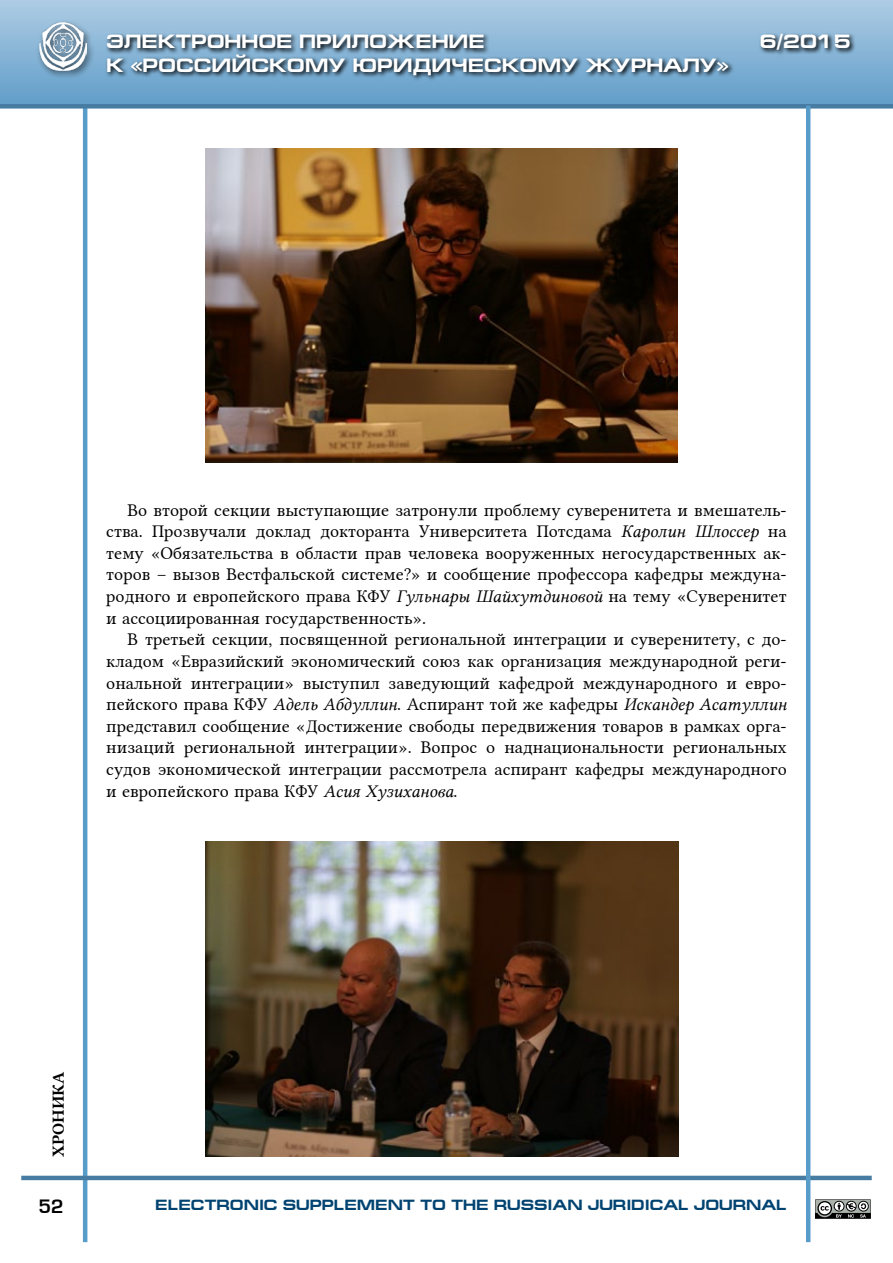
<style>
.page{position:relative;width:893px;height:1263px;background:#fff}
.page>*{position:absolute;margin:0;border:0;box-sizing:border-box;transform-origin:0 0}
.t1{font:700 19.5px "Europe Ext";color:#fff}
.t2{font:18px/21.6px "Lin Libertine";color:#000;text-align:justify}
.t3{font:18px "Europe Demi Normal";color:#000}
.t4{font:16.5px "Lin Libertine B";color:#000}
.t5{font:700 15px "Europe Ext";color:#004371}
.s1{font-family:"Lin Libertine I"}
</style>
<div class="page">
<div style="left:0;top:0;width:893px;height:106px;background:linear-gradient(to bottom,#aecce4,#619dc9)"></div>
<hr style="left:83px;top:106px;width:4px;height:1136px;background:#589cca">
<hr style="left:21px;top:1176px;width:851px;height:4px;background:#467ba2">
<div style="left:0;top:104px;width:893px;height:5px;background:#467ba2"></div>
<div style="left:35px;top:19px;width:60px;height:60px;background:#000;opacity:.63"></div>
<img style="left:39px;top:23px;width:48px;height:47px">
<svg style="left:105px;top:31px;width:751px;height:50px;background:#6b90ab"></svg>
<hr style="left:806px;top:106px;width:4px;height:1136px;background:#589cca">
<svg style="left:815px;top:1199px;width:56px;height:20px"></svg>
<img style="left:206px;top:149px;width:471px;height:314px">
<img style="left:205px;top:842px;width:473px;height:315px">
<p class="t1" style="left:106px;top:31px;width:380px">ЭЛЕКТРОННОЕ ПРИЛОЖЕНИЕ</p>
<p class="t1" style="left:760px;top:31px;width:92px">6/2015</p>
<p class="t1" style="left:106px;top:54px;width:624px">К «РОССИЙСКОМУ ЮРИДИЧЕСКОМУ ЖУРНАЛУ»</p>
<p class="t2" style="left:106px;top:497px;width:682px;text-indent:21px">Во второй секции выступающие затронули проблему суверенитета и вмешатель&shy;ства. Прозвучали доклад докторанта Университета Потсдама <span class="s1">Каролин Шлоссер</span> на тему «Обязательства в области прав человека вооруженных негосударственных ак&shy;торов – вызов Вестфальской системе?» и сообщение профессора кафедры междуна&shy;родного и европейского права КФУ <span class="s1">Гульнары Шайхутдиновой</span> на тему «Суверенитет и ассоциированная государственность».</p>
<p class="t2" style="left:106px;top:627px;width:682px;text-indent:21px">В третьей секции, посвященной региональной интеграции и суверенитету, с до&shy;кладом «Евразийский экономический союз как организация международной реги&shy;ональной интеграции» выступил заведующий кафедрой международного и евро&shy;пейского права КФУ <span class="s1">Адель Абдуллин</span>. Аспирант той же кафедры <span class="s1">Искандер Асатуллин </span>представил сообщение «Достижение свободы передвижения товаров в рамках орга&shy;низаций региональной интеграции». Вопрос о наднациональности региональных судов экономической интеграции рассмотрела аспирант кафедры международного и европейского права КФУ <span class="s1">Асия Хузиханова</span>.</p>
<p class="t4" style="left:47px;top:1157px;width:86px;rotate:-90deg">хроника</p>
<p class="t3" style="left:38px;top:1196px;width:27px">52</p>
<p class="t5" style="left:155px;top:1196px;width:633px">ELECTRONIC SUPPLEMENT TO THE RUSSIAN JURIDICAL JOURNAL</p>
</div>
